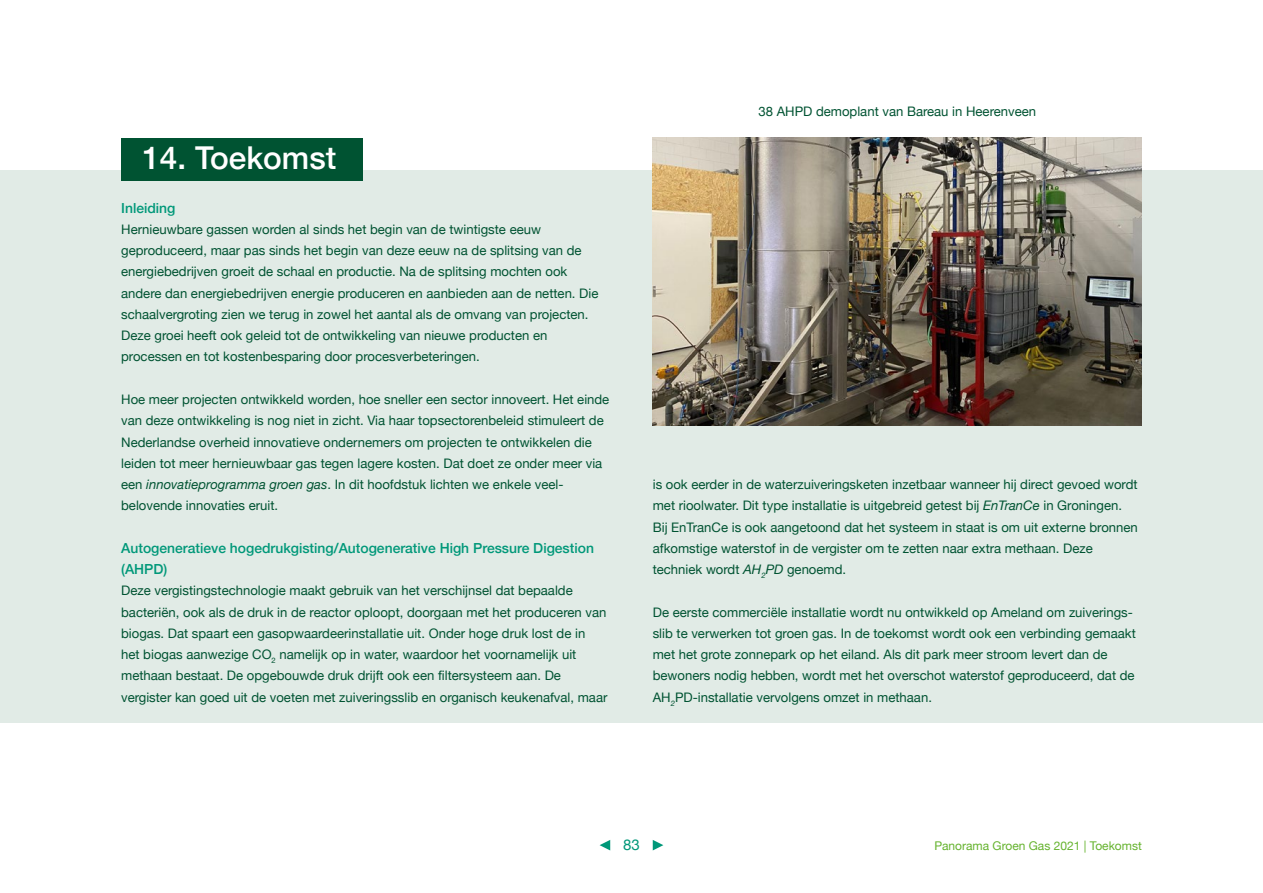
<style>
.page{position:relative;width:1263px;height:893px;background:#fff}
.page>*{position:absolute;margin:0;border:0;box-sizing:border-box;transform-origin:0 0}
.t1{font:500 31.5px "Helvetica Neue";color:#fff}
.t2{font:15px "Helvetica Neue";color:#009879}
.t3{font:500 13.8px/21.3px "Helvetica Neue";color:#009879}
.t4{font:13.2px/21.3px "Helvetica Neue";color:#005332}
.t5{font:12px "Helvetica Neue";color:#65b32e}
.s1{font-style:italic}
</style>
<div class="page">
<div style="left:0;top:170px;width:1263px;height:553px;background:#e1ebe6"></div>
<div style="left:121px;top:138px;width:241px;height:43px;background:#005332"></div>
<svg style="left:653px;top:840px;width:10px;height:10px"></svg>
<svg style="left:600px;top:840px;width:10px;height:10px"></svg>
<img style="left:653px;top:137px;width:489px;height:288px">
<h1 class="t1" style="left:142px;top:132px;width:195px">14. Toekomst</h1>
<p class="t3" style="left:121px;top:196px;width:56px">Inleiding</p>
<p class="t4" style="left:121px;top:219px;width:479px">Hernieuwbare gassen worden al sinds het begin van de twintigste eeuw geproduceerd, maar pas sinds het begin van deze eeuw na de splitsing van de energiebedrijven groeit de schaal en productie. Na de splitsing mochten ook andere dan energiebedrijven energie produceren en aanbieden aan de netten. Die schaalvergroting zien we terug in zowel het aantal als de omvang van projecten.<br>Deze groei heeft ook geleid tot de ontwikkeling van nieuwe producten en processen en tot kostenbesparing door procesverbeteringen.</p>
<p class="t4" style="left:121px;top:389px;width:490px">Hoe meer projecten ontwikkeld worden, hoe sneller een sector innoveert. Het einde van deze ontwikkeling is nog niet in zicht. Via haar topsectorenbeleid stimuleert de Nederlandse overheid innovatieve ondernemers om projecten te ontwikkelen die leiden tot meer hernieuwbaar gas tegen lagere kosten. Dat doet ze onder meer via een <span class="s1">innovatieprogramma groen gas</span>. In dit hoofdstuk lichten we enkele veel&shy;belovende innovaties eruit.</p>
<p class="t3" style="left:121px;top:536px;width:474px">Autogeneratieve hogedrukgisting/Autogenerative High Pressure Digestion (AHPD)</p>
<p class="t4" style="left:121px;top:581px;width:488px">Deze vergistingstechnologie maakt gebruik van het verschijnsel dat bepaalde bacteriën, ook als de druk in de reactor oploopt, doorgaan met het produceren van biogas. Dat spaart een gasopwaardeerinstallatie uit. Onder hoge druk lost de in<br>het biogas aanwezige CO<sub>2</sub> namelijk op in water, waardoor het voornamelijk uit methaan bestaat. De opgebouwde druk drijft ook een filtersysteem aan. De vergister kan goed uit de voeten met zuiveringsslib en organisch keukenafval, maar</p>
<p class="t4" style="left:758px;top:101px;width:279px">38 AHPD demoplant van Bareau in Heerenveen</p>
<p class="t4" style="left:653px;top:474px;width:487px">is ook eerder in de waterzuiveringsketen inzetbaar wanneer hij direct gevoed wordt met rioolwater. Dit type installatie is uitgebreid getest bij <span class="s1">EnTranCe</span> in Groningen.<br>Bij EnTranCe is ook aangetoond dat het systeem in staat is om uit externe bronnen afkomstige waterstof in de vergister om te zetten naar extra methaan. Deze techniek wordt <span class="s1">AH</span><sub>2</sub><span class="s1">PD</span> genoemd.</p>
<p class="t4" style="left:653px;top:602px;width:485px">De eerste commerciële installatie wordt nu ontwikkeld op Ameland om zuiverings&shy;slib te verwerken tot groen gas. In de toekomst wordt ook een verbinding gemaakt met het grote zonnepark op het eiland. Als dit park meer stroom levert dan de bewoners nodig hebben, wordt met het overschot waterstof geproduceerd, dat de AH<sub>2</sub>PD-installatie vervolgens omzet in methaan.</p>
<p class="t2" style="left:623px;top:834px;width:18px">83</p>
<p class="t5" style="left:934px;top:837px;width:209px">Panorama Groen Gas 2021 | Toekomst</p>
</div>
